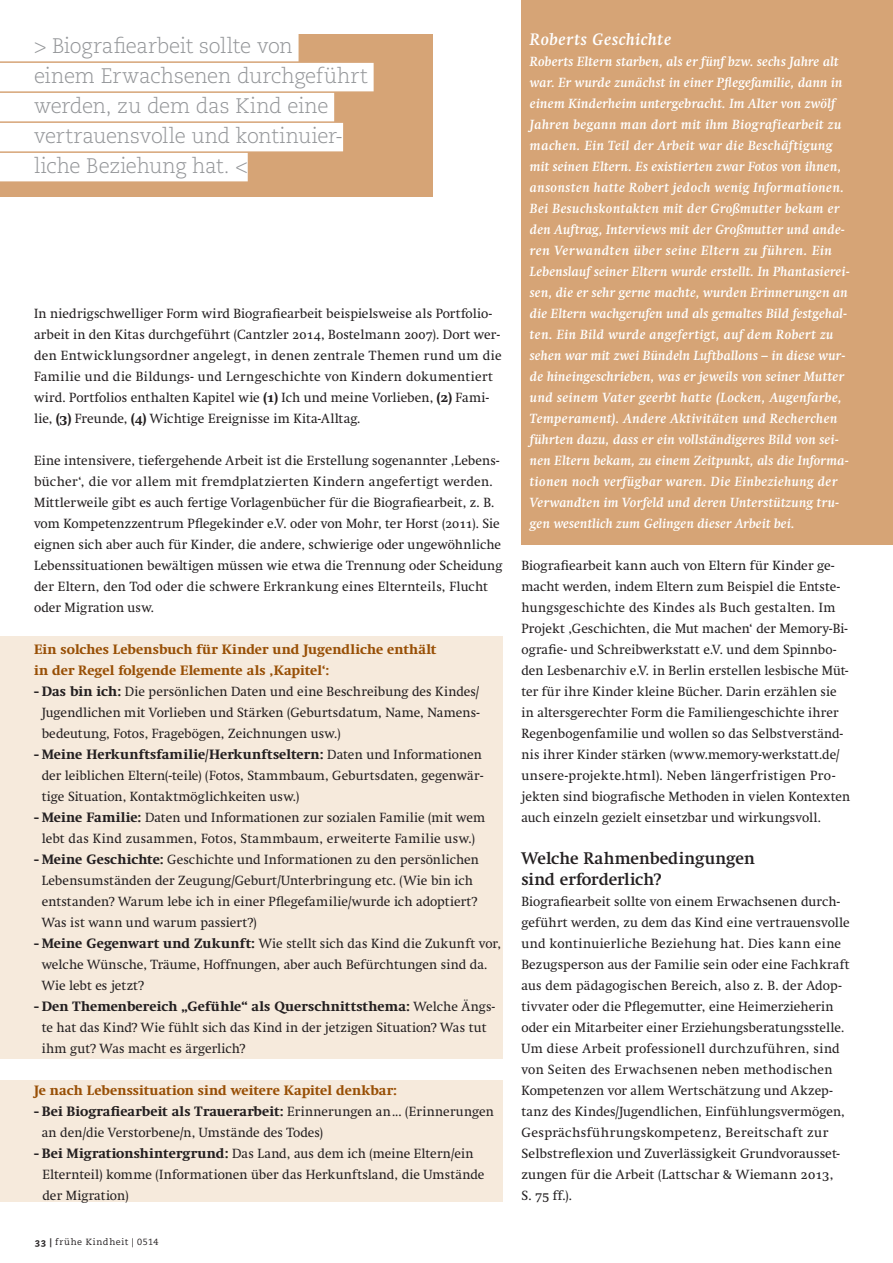
<style>
.page{position:relative;width:893px;height:1263px;background:#fff}
.page>*{position:absolute;margin:0;border:0;box-sizing:border-box;transform-origin:0 0}
.t1{font:300 21px/30px "Caecilia";letter-spacing:-.01em;color:#939598}
.t2{font:700 16.5px/21px "Nu Swift";color:#231f20}
.t3{font:italic 700 16.5px "Nu Swift";letter-spacing:.04em;color:#fff}
.t4{font:13.2px/21px "Nu Swift";letter-spacing:.01em;color:#231f20}
.t5{font:italic 700 13.2px/21px "Nu Swift";letter-spacing:.025em;color:#fff}
.t6{font:800 13.2px/21px "Nu Swift";letter-spacing:.005em;color:#984f05}
.t7{font:9px "Caecilia";letter-spacing:.07em;color:#231f20}
.s1{font-family:"Nu Swift Extra Bold SC"}
.s2{font-weight:800}
.s3{font-family:"Caecilia Heavy Os F"}
</style>
<div class="page">
<div style="left:0;top:636px;width:502px;height:422px;background:#f6eadc"></div>
<div style="left:521px;top:0;width:372px;height:545px;background:#d6a476"></div>
<div style="left:0;top:1080px;width:502px;height:121px;background:#f6eadc"></div>
<div style="left:0;top:34px;width:433px;height:162px;background:#d6a476"></div>
<div style="left:0;top:33px;width:299px;height:28px;background:#fff"></div>
<div style="left:0;top:63px;width:374px;height:28px;background:#fff"></div>
<div style="left:0;top:93px;width:334px;height:28px;background:#fff"></div>
<div style="left:0;top:123px;width:343px;height:28px;background:#fff"></div>
<div style="left:0;top:153px;width:248px;height:28px;background:#fff"></div>
<h1 class="t1" style="left:34px;top:31px;width:335px">&gt; Biografiearbeit sollte von<br>einem Erwachsenen durchgeführt werden, zu dem das Kind eine vertrauensvolle und kontinuier&shy;liche Beziehung hat. &lt;</h1>
<p class="t4" style="left:34px;top:303px;width:469px">In niedrigschwelliger Form wird Biografiearbeit beispielsweise als Portfolio&shy;arbeit in den Kitas durchgeführt (Cantzler 2014, Bostelmann 2007). Dort wer&shy;den Entwicklungsordner angelegt, in denen zentrale Themen rund um die Familie und die Bildungs- und Lerngeschichte von Kindern dokumentiert wird. Portfolios enthalten Kapitel wie <span class="s1">(1)</span> Ich und meine Vorlieben, <span class="s1">(2)</span> Fami&shy;lie, <span class="s1">(3)</span> Freunde, <span class="s1">(4)</span> Wichtige Ereignisse im Kita-Alltag.</p>
<p class="t4" style="left:34px;top:450px;width:470px">Eine intensivere, tiefergehende Arbeit ist die Erstellung sogenannter ‚Lebens&shy;bücher‘, die vor allem mit fremdplatzierten Kindern angefertigt werden.<br>Mittlerweile gibt es auch fertige Vorlagenbücher für die Biografiearbeit, z. B. vom Kompetenzzentrum Pflegekinder e.V. oder von Mohr, ter Horst (2011). Sie eignen sich aber auch für Kinder, die andere, schwierige oder ungewöhnliche Lebenssituationen bewältigen müssen wie etwa die Trennung oder Scheidung der Eltern, den Tod oder die schwere Erkrankung eines Elternteils, Flucht oder Migration usw.</p>
<p class="t6" style="left:34px;top:638px;width:404px">Ein solches Lebensbuch für Kinder und Jugendliche enthält in der Regel folgende Elemente als ‚Kapitel‘:</p>
<p class="t4" style="left:42px;top:681px;width:440px;text-align:justify;text-indent:-8px"><span class="s2">- Das bin ich:</span> Die persönlichen Daten und eine Beschreibung des Kindes/ Jugendlichen mit Vorlieben und Stärken (Geburtsdatum, Name, Namens&shy;bedeutung, Fotos, Fragebögen, Zeichnungen usw.)</p>
<p class="t4" style="left:42px;top:744px;width:443px;text-align:justify;text-indent:-8px"><span class="s2">- Meine Herkunftsfamilie/Herkunftseltern:</span> Daten und Informationen der leiblichen Eltern(-teile) (Fotos, Stammbaum, Geburtsdaten, gegenwär&shy;tige Situation, Kontaktmöglichkeiten usw.)</p>
<p class="t4" style="left:34px;top:807px;width:453px;text-align:center"><span class="s2">- Meine Familie:</span> Daten und Informationen zur sozialen Familie (mit wem lebt das Kind zusammen, Fotos, Stammbaum, erweiterte Familie usw.)</p>
<p class="t4" style="left:42px;top:849px;width:439px;text-indent:-8px"><span class="s2">- Meine Geschichte:</span> Geschichte und Informationen zu den persönlichen Lebensumständen der Zeugung/Geburt/Unterbringung etc. (Wie bin ich entstanden? Warum lebe ich in einer Pflegefamilie/wurde ich adoptiert?<br>Was ist wann und warum passiert?)</p>
<p class="t4" style="left:42px;top:933px;width:461px;text-indent:-8px"><span class="s2">- Meine Gegenwart und Zukunft:</span> Wie stellt sich das Kind die Zukunft vor, welche Wünsche, Träume, Hoffnungen, aber auch Befürchtungen sind da.<br>Wie lebt es jetzt?</p>
<p class="t4" style="left:42px;top:996px;width:455px;text-indent:-8px"><span class="s2">- Den Themenbereich „Gefühle“ als Querschnittsthema:</span> Welche Ängs&shy;te hat das Kind? Wie fühlt sich das Kind in der jetzigen Situation? Was tut ihm gut? Was macht es ärgerlich?</p>
<p class="t6" style="left:34px;top:1079px;width:365px">Je nach Lebenssituation sind weitere Kapitel denkbar:</p>
<p class="t4" style="left:42px;top:1101px;width:454px;text-indent:-8px"><span class="s2">- Bei Biografiearbeit als Trauerarbeit:</span> Erinnerungen an... (Erinnerungen an den/die Verstorbene/n, Umstände des Todes)</p>
<p class="t4" style="left:43px;top:1143px;width:443px;text-indent:-8px"><span class="s2">- Bei Migrationshintergrund:</span> Das Land, aus dem ich (meine Eltern/ein<br>Elternteil) komme (Informationen über das Herkunftsland, die Umstände der Migration)</p>
<p class="t7" style="left:35px;top:1236px;width:125px"><span class="s3">33 |</span> frühe Kindheit | 0514</p>
<p class="t3" style="left:530px;top:29px;width:143px">Roberts Geschichte</p>
<p class="t5" style="left:530px;top:50px;width:321px">Roberts Eltern starben, als er fünf bzw. sechs Jahre alt war. Er wurde zunächst in einer Pflegefamilie, dann in einem Kinderheim untergebracht. Im Alter von zwölf Jahren begann man dort mit ihm Biografiearbeit zu machen. Ein Teil der Arbeit war die Beschäftigung mit seinen Eltern. Es existierten zwar Fotos von ihnen, ansonsten hatte Robert jedoch wenig Informationen.<br>Bei Besuchskontakten mit der Großmutter bekam er den Auftrag, Interviews mit der Großmutter und ande&shy;ren Verwandten über seine Eltern zu führen. Ein Lebenslauf seiner Eltern wurde erstellt. In Phantasierei&shy;sen, die er sehr gerne machte, wurden Erinnerungen an die Eltern wachgerufen und als gemaltes Bild festgehal&shy;ten. Ein Bild wurde angefertigt, auf dem Robert zu sehen war mit zwei Bündeln Luftballons – in diese wur&shy;de hineingeschrieben, was er jeweils von seiner Mutter und seinem Vater geerbt hatte (Locken, Augenfarbe, Temperament). Andere Aktivitäten und Recherchen führten dazu, dass er ein vollständigeres Bild von sei&shy;nen Eltern bekam, zu einem Zeitpunkt, als die Informa&shy;tionen noch verfügbar waren. Die Einbeziehung der Verwandten im Vorfeld und deren Unterstützung tru&shy;gen wesentlich zum Gelingen dieser Arbeit bei.</p>
<p class="t4" style="left:521px;top:555px;width:330px">Biografiearbeit kann auch von Eltern für Kinder ge&shy;macht werden, indem Eltern zum Beispiel die Entste&shy;hungsgeschichte des Kindes als Buch gestalten. Im Projekt ‚Geschichten, die Mut machen‘ der Memory-Bi&shy;ografie- und Schreibwerkstatt e.V. und dem Spinnbo&shy;den Lesbenarchiv e.V. in Berlin erstellen lesbische Müt&shy;ter für ihre Kinder kleine Bücher. Darin erzählen sie in altersgerechter Form die Familiengeschichte ihrer Regenbogenfamilie und wollen so das Selbstverständ&shy;nis ihrer Kinder stärken (www.memory-werkstatt.de/ unsere-projekte.html). Neben längerfristigen Pro&shy;jekten sind biografische Methoden in vielen Kontexten auch einzeln gezielt einsetzbar und wirkungsvoll.</p>
<p class="t2" style="left:521px;top:847px;width:235px">Welche Rahmenbedingungen sind erforderlich?</p>
<p class="t4" style="left:521px;top:891px;width:330px">Biografiearbeit sollte von einem Erwachsenen durch&shy;geführt werden, zu dem das Kind eine vertrauensvolle und kontinuierliche Beziehung hat. Dies kann eine Bezugsperson aus der Familie sein oder eine Fachkraft aus dem pädagogischen Bereich, also z. B. der Adop&shy;tivvater oder die Pflegemutter, eine Heimerzieherin oder ein Mitarbeiter einer Erziehungsberatungsstelle.<br>Um diese Arbeit professionell durchzuführen, sind von Seiten des Erwachsenen neben methodischen Kompetenzen vor allem Wertschätzung und Akzep&shy;tanz des Kindes/Jugendlichen, Einfühlungsvermögen, Gesprächsführungskompetenz, Bereitschaft zur Selbstreflexion und Zuverlässigkeit Grundvorausset&shy;zungen für die Arbeit (Lattschar &amp; Wiemann 2013,<br>S. 75 ff.).</p>
</div>
